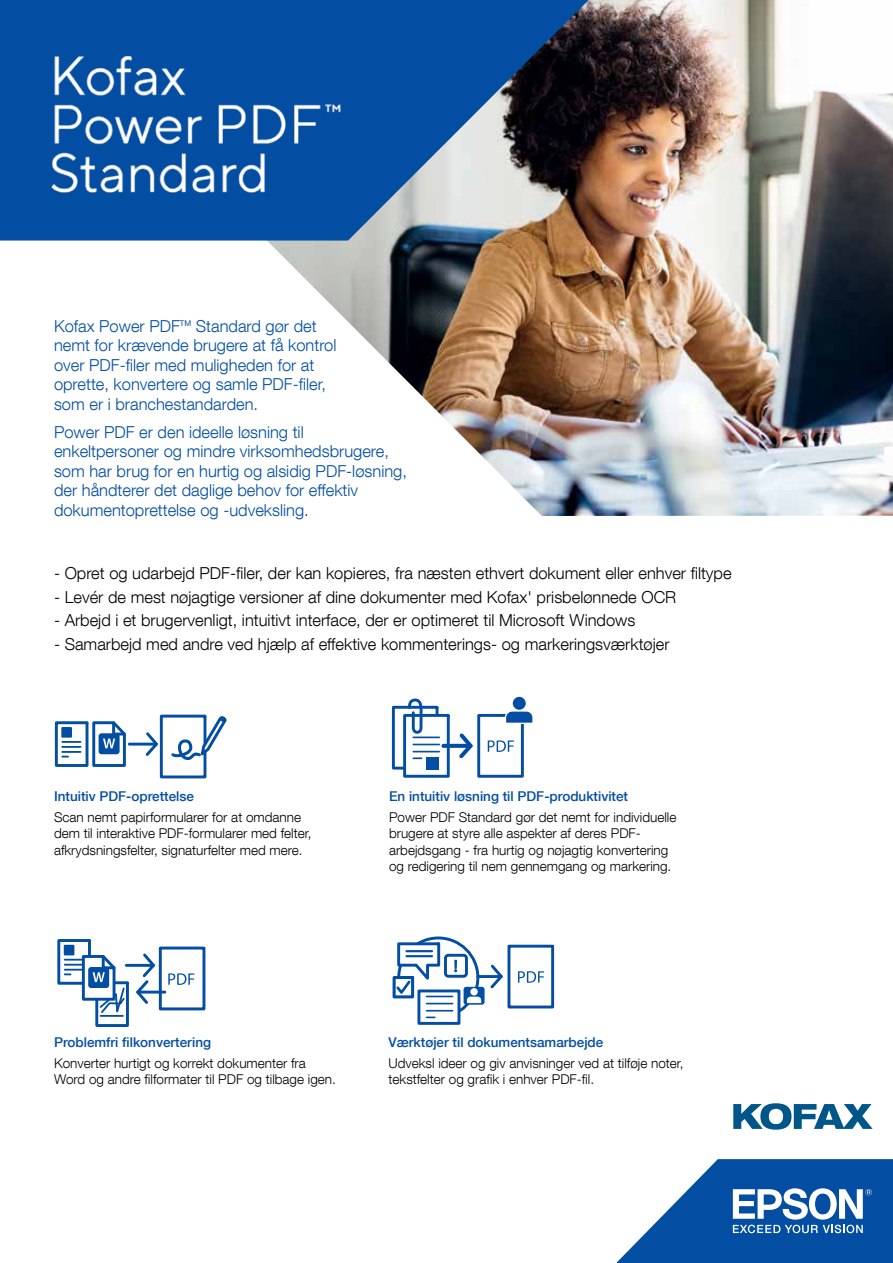
<style>
.page{position:relative;width:893px;height:1263px;background:#fff}
.page>*{position:absolute;margin:0;border:0;box-sizing:border-box;transform-origin:0 0}
.t1{font:300 16.5px/19.5px "Helvetica Neue LT Com";color:#034ea2}
.t2{font:300 16.5px "Helvetica Neue LT Com";color:#000}
.t3{font:300 13.5px/16.5px "Helvetica Neue LT Com";color:#000}
.t4{font:500 13.5px "Helvetica Neue LT Com";color:#034ea2}
</style>
<div class="page">
<img style="left:267px;top:0;width:626px;height:516px">
<svg style="left:0;top:0;width:601px;height:241px;fill:#034ea2"></svg>
<svg style="left:733px;top:1103px;width:140px;height:27px"></svg>
<svg style="left:616px;top:1159px;width:277px;height:104px"></svg>
<svg style="left:391px;top:698px;width:142px;height:80px"></svg>
<svg style="left:512px;top:696px;width:14px;height:14px"></svg>
<div style="left:511px;top:695px;width:16px;height:16px;border:1px solid #fff;border-radius:50%"></div>
<div style="left:417px;top:989px;width:43px;height:36px;border:3px solid #034ea2"></div>
<div style="left:393px;top:976px;width:21px;height:22px;background:#034ea2"></div>
<svg style="left:394px;top:936px;width:161px;height:84px"></svg>
<div style="left:470px;top:988px;width:8px;height:7px;background:#fff;border-radius:50%"></div>
<div style="left:55px;top:721px;width:33px;height:46px;background:#fff;border:3px solid #034ea2"></div>
<svg style="left:62px;top:741px;width:19px;height:16px"></svg>
<div style="left:62px;top:728px;width:9px;height:9px;background:#034ea2"></div>
<div style="left:61px;top:727px;width:11px;height:11px;border:2px solid #034ea2"></div>
<svg style="left:92px;top:714px;width:135px;height:65px"></svg>
<div style="left:95px;top:981px;width:34px;height:46px;background:#fff;border:3px solid #034ea2"></div>
<svg style="left:57px;top:939px;width:34px;height:46px"></svg>
<div style="left:64px;top:945px;width:10px;height:10px;border:2px solid #034ea2"></div>
<svg style="left:65px;top:945px;width:141px;height:77px"></svg>
<img style="left:41px;top:32px;width:307px;height:185px">
<p class="t1" style="left:54px;top:316px;width:284px">Kofax Power PDF<sup>TM</sup> Standard gør det nemt for krævende brugere at få kontrol over PDF-filer med muligheden for at oprette, konvertere og samle PDF-filer, som er i branchestandarden.</p>
<p class="t1" style="left:54px;top:422px;width:354px">Power PDF er den ideelle løsning til enkeltpersoner og mindre virksomhedsbrugere, som har brug for en hurtig og alsidig PDF-løsning, der håndterer det daglige behov for effektiv dokumentoprettelse og -udveksling.</p>
<p class="t2" style="left:54px;top:563px;width:679px">- Opret og udarbejd PDF-filer, der kan kopieres, fra næsten ethvert dokument eller enhver filtype</p>
<p class="t2" style="left:54px;top:587px;width:624px">- Levér de mest nøjagtige versioner af dine dokumenter med Kofax' prisbelønnede OCR</p>
<p class="t2" style="left:54px;top:610px;width:583px">- Arbejd i et brugervenligt, intuitivt interface, der er optimeret til Microsoft Windows</p>
<p class="t2" style="left:54px;top:634px;width:617px">- Samarbejd med andre ved hjælp af effektive kommenterings- og markeringsværktøjer</p>
<p class="t4" style="left:54px;top:788px;width:142px">Intuitiv PDF-oprettelse</p>
<p class="t3" style="left:54px;top:808px;width:259px">Scan nemt papirformularer for at omdanne dem til interaktive PDF-formularer med felter, afkrydsningsfelter, signaturfelter med mere.</p>
<p class="t4" style="left:389px;top:788px;width:241px">En intuitiv løsning til PDF-produktivitet</p>
<p class="t3" style="left:389px;top:808px;width:289px">Power PDF Standard gør det nemt for individuelle brugere at styre alle aspekter af deres PDF&shy;arbejdsgang - fra hurtig og nøjagtig konvertering og redigering til nem gennemgang og markering.</p>
<p class="t4" style="left:54px;top:1034px;width:159px">Problemfri filkonvertering</p>
<p class="t3" style="left:54px;top:1054px;width:283px">Konverter hurtigt og korrekt dokumenter fra<br>Word og andre filformater til PDF og tilbage igen.</p>
<p class="t4" style="left:389px;top:1034px;width:216px">Værktøjer til dokumentsamarbejde</p>
<p class="t3" style="left:389px;top:1054px;width:297px">Udveksl ideer og giv anvisninger ved at tilføje noter, tekstfelter og grafik i enhver PDF-fil.</p>
</div>
